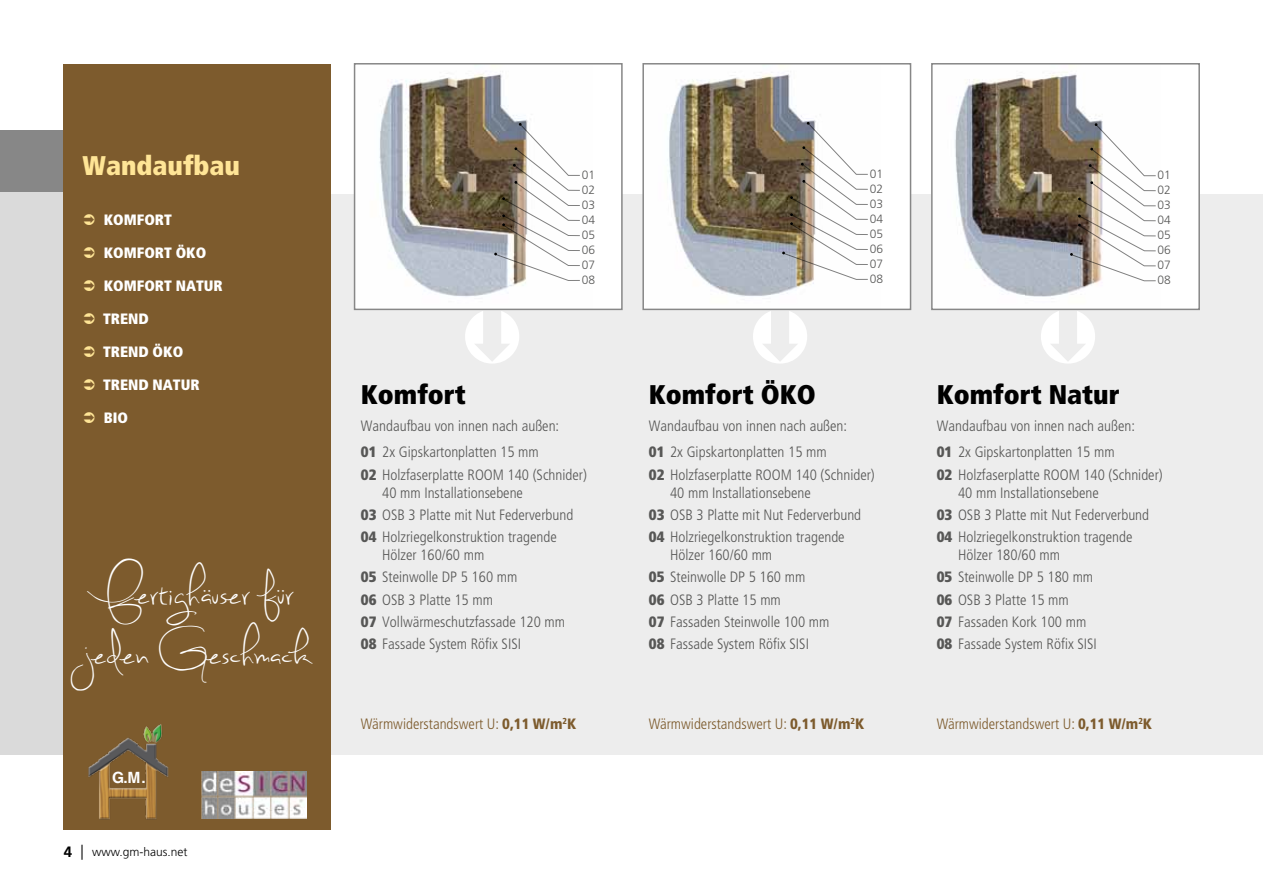
<style>
.page{position:relative;width:1263px;height:893px;background:#fff}
.page>*{position:absolute;margin:0;border:0;box-sizing:border-box;transform-origin:0 0}
.t1{font:49.5px/59.4px "Sweetly Broken";color:#fff;text-align:center}
.t2{font:900 condensed 27px "Frutiger LT Std";color:#000}
.t3{font:900 condensed 27px "Frutiger LT Std";color:#ffe596}
.t4{font:700 15.45px "Helvetica";color:#fff}
.t5{font:300 condensed 15px/22.2px "Frutiger LT Std";color:#575756}
.t6{font:300 condensed 15px "Frutiger LT Std";color:#7d5b2d}
.t7{font:900 condensed 15px/33px "Frutiger LT Std";color:#fff}
.t8{font:300 12px/15px "Frutiger LT Std";color:#575756;text-align:justify}
.t9{font:300 12px "Frutiger LT Std";color:#000}
.s1{font-weight:700;font-size:15px}
.s2{font-size:15px}
.s3{font-weight:900}
</style>
<div class="page">
<div style="left:0;top:191px;width:64px;height:564px;background:#dadada"></div>
<div style="left:0;top:130px;width:64px;height:61px;background:#878787"></div>
<div style="left:64px;top:64px;width:267px;height:765px;background:#7d5b2d"></div>
<div style="left:331px;top:195px;width:932px;height:560px;background:#ededed"></div>
<img style="left:88px;top:724px;width:146px;height:96px">
<img style="left:201px;top:772px;width:105px;height:46px">
<div style="left:355px;top:64px;width:267px;height:245px;background:#fff"></div>
<img style="left:379px;top:73px;width:149px;height:224px">
<div style="left:354px;top:63px;width:269px;height:247px;border:2px solid #878787"></div>
<div style="left:643px;top:64px;width:267px;height:245px;background:#fff"></div>
<img style="left:667px;top:72px;width:149px;height:225px">
<div style="left:642px;top:63px;width:269px;height:247px;border:2px solid #878787"></div>
<div style="left:932px;top:64px;width:267px;height:245px;background:#fff"></div>
<img style="left:954px;top:72px;width:149px;height:225px">
<div style="left:931px;top:63px;width:269px;height:247px;border:2px solid #878787"></div>
<svg style="left:494px;top:123px;width:86px;height:158px"></svg>
<svg style="left:782px;top:122px;width:86px;height:158px"></svg>
<svg style="left:1070px;top:123px;width:86px;height:159px"></svg>
<svg style="left:465px;top:310px;width:54px;height:1px"></svg>
<svg style="left:753px;top:310px;width:54px;height:1px"></svg>
<svg style="left:1041px;top:310px;width:54px;height:1px"></svg>
<h2 class="t3" style="left:83px;top:150px;width:159px">Wandaufbau</h2>
<p class="t7" style="left:103px;top:204px;width:121px">KOMFORT<br>KOMFORT ÖKO<br>KOMFORT NATUR<br>TREND<br>TREND ÖKO<br>TREND NATUR<br>BIO</p>
<h1 class="t1" style="left:84px;top:561px;width:229px">Fertighäuser für jeden Geschmack</h1>
<p class="t4" style="left:112px;top:771px;width:35px">G.M.</p>
<p class="t9" style="left:64px;top:845px;width:125px"><span class="s1">4</span> <span class="s2">|</span> www.gm-haus.net</p>
<p class="t8" style="left:582px;top:167px;width:15px">01<br>02<br>03<br>04<br>05<br>06<br>07<br>08</p>
<p class="t8" style="left:870px;top:166px;width:15px">01<br>02<br>03<br>04<br>05<br>06<br>07<br>08</p>
<p class="t8" style="left:1157px;top:168px;width:15px">01<br>02<br>03<br>04<br>05<br>06<br>07<br>08</p>
<h2 class="t2" style="left:361px;top:379px;width:106px">Komfort</h2>
<p class="t5" style="left:361px;top:413px;width:200px;line-height:26.5px">Wandaufbau von innen nach außen:<br><span class="s3">01</span> 2x Gipskartonplatten 15 mm</p>
<p class="t5" style="left:382px;top:466px;width:206px;line-height:18px;text-indent:-21px"><span class="s3">02</span> Holzfaserplatte ROOM 140 (Schnider)<br>40 mm Installationsebene</p>
<p class="t5" style="left:361px;top:504px;width:214px"><span class="s3">03</span> OSB 3 Platte mit Nut Federverbund<br><span class="s3">04</span> Holzriegelkonstruktion tragende</p>
<p class="t5" style="left:361px;top:544px;width:206px;text-indent:21px">Hölzer 160/60 mm<br><span class="s3">05</span> Steinwolle DP 5 160 mm<br><span class="s3">06</span> OSB 3 Platte 15 mm<br><span class="s3">07</span> Vollwärmeschutzfassade 120 mm<br><span class="s3">08</span> Fassade System Röfix SISI</p>
<p class="t6" style="left:361px;top:715px;width:217px">Wärmwiderstandswert U: <span class="s3">0,11 W/m</span><sup>2</sup><span class="s3">K</span></p>
<h2 class="t2" style="left:649px;top:379px;width:168px">Komfort ÖKO</h2>
<p class="t5" style="left:649px;top:413px;width:200px;line-height:26.5px">Wandaufbau von innen nach außen:<br><span class="s3">01</span> 2x Gipskartonplatten 15 mm</p>
<p class="t5" style="left:670px;top:466px;width:206px;line-height:18px;text-indent:-21px"><span class="s3">02</span> Holzfaserplatte ROOM 140 (Schnider)<br>40 mm Installationsebene</p>
<p class="t5" style="left:649px;top:504px;width:214px"><span class="s3">03</span> OSB 3 Platte mit Nut Federverbund<br><span class="s3">04</span> Holzriegelkonstruktion tragende</p>
<p class="t5" style="left:649px;top:544px;width:182px;text-indent:21px">Hölzer 160/60 mm<br><span class="s3">05</span> Steinwolle DP 5 160 mm<br><span class="s3">06</span> OSB 3 Platte 15 mm<br><span class="s3">07</span> Fassaden Steinwolle 100 mm<br><span class="s3">08</span> Fassade System Röfix SISI</p>
<p class="t6" style="left:649px;top:715px;width:217px">Wärmwiderstandswert U: <span class="s3">0,11 W/m</span><sup>2</sup><span class="s3">K</span></p>
<h2 class="t2" style="left:937px;top:379px;width:184px">Komfort Natur</h2>
<p class="t5" style="left:937px;top:413px;width:200px;line-height:26.5px">Wandaufbau von innen nach außen:<br><span class="s3">01</span> 2x Gipskartonplatten 15 mm</p>
<p class="t5" style="left:958px;top:466px;width:206px;line-height:18px;text-indent:-21px"><span class="s3">02</span> Holzfaserplatte ROOM 140 (Schnider)<br>40 mm Installationsebene</p>
<p class="t5" style="left:937px;top:504px;width:214px"><span class="s3">03</span> OSB 3 Platte mit Nut Federverbund<br><span class="s3">04</span> Holzriegelkonstruktion tragende</p>
<p class="t5" style="left:937px;top:544px;width:162px;text-indent:21px">Hölzer 180/60 mm<br><span class="s3">05</span> Steinwolle DP 5 180 mm<br><span class="s3">06</span> OSB 3 Platte 15 mm<br><span class="s3">07</span> Fassaden Kork 100 mm<br><span class="s3">08</span> Fassade System Röfix SISI</p>
<p class="t6" style="left:937px;top:715px;width:217px">Wärmwiderstandswert U: <span class="s3">0,11 W/m</span><sup>2</sup><span class="s3">K</span></p>
</div>
